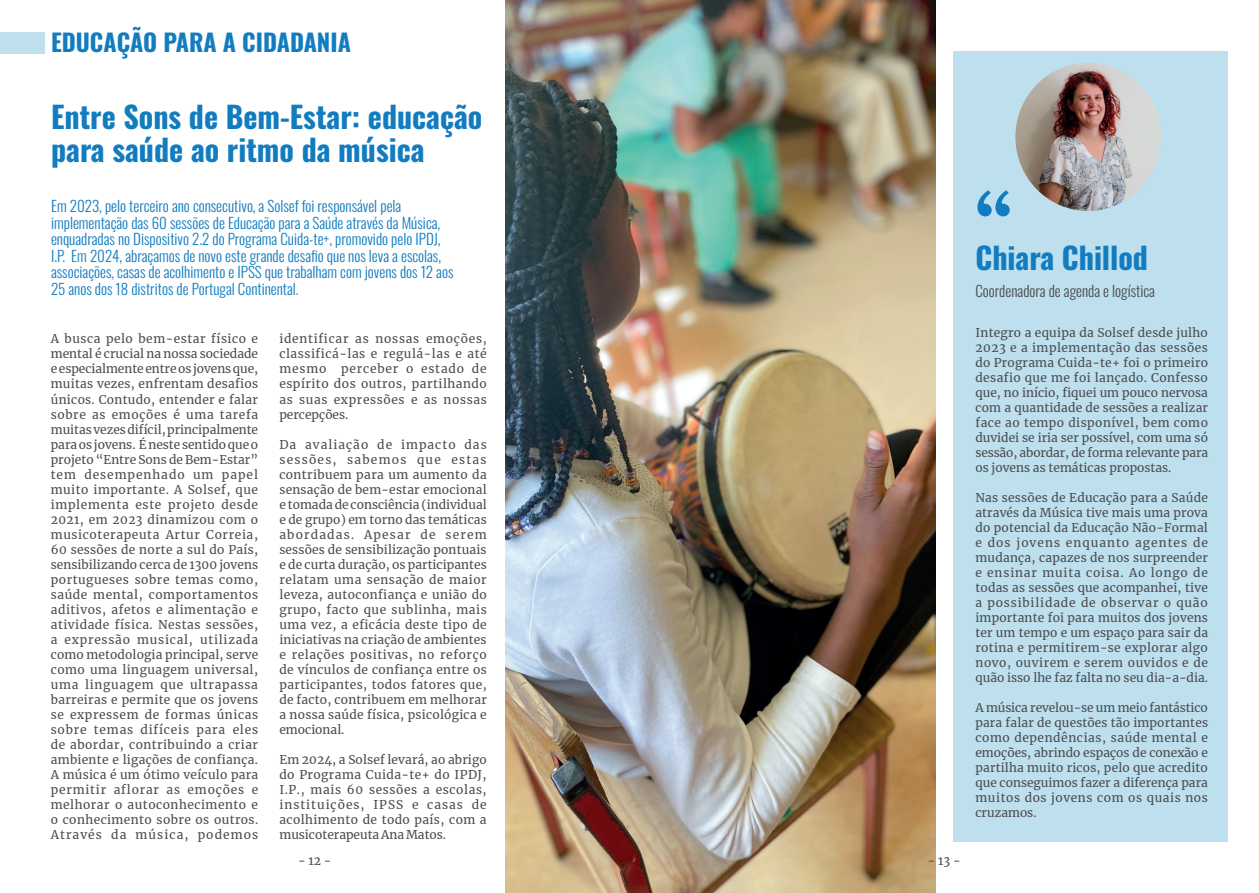
<style>
.page{position:relative;width:1259px;height:893px;background:#fff}
.page>*{position:absolute;margin:0;border:0;box-sizing:border-box;transform-origin:0 0}
.titulo_pequeno{font:300 90px "Brussels";color:#117cc0}
.titulo_pequeno-2{font:700 30px "Oswald";color:#117cc0}
.titulo_pequeno-3{font:700 24px "Oswald";color:#117cc0}
.titulo_pequeno-4{font:300 15px/16.5px "Oswald";color:#117cc0}
.titulo_pequeno-5{font:300 15px "Oswald";color:#4b4c4d}
.t1{font:12px/15px "Merriweather";letter-spacing:.02em;color:#4b4c4d;text-align:justify}
</style>
<div class="page">
<img style="left:505px;top:0;width:430px;height:893px">
<div style="left:953px;top:51px;width:275px;height:791px;background:#bddfee"></div>
<img style="left:1015px;top:63px;width:146px;height:148px">
<div style="left:0;top:32px;width:44px;height:22px;background:#bddfee"></div>
<p class="titulo_pequeno-3" style="left:51px;top:29px;width:301px">EDUCAÇÃO PARA A CIDADANIA</p>
<p class="titulo_pequeno-2" style="left:51px;top:101px;width:433px">Entre Sons de Bem-Estar: educação</p>
<p class="titulo_pequeno-2" style="left:51px;top:134px;width:375px">para saúde ao ritmo da música</p>
<p class="titulo_pequeno-4" style="left:51px;top:196px;width:404px">Em 2023, pelo terceiro ano consecutivo, a Solsef foi responsável pela implementação das 60 sessões de Educação para a Saúde através da Música, enquadradas no Dispositivo 2.2 do Programa Cuida-te+, promovido pelo IPDJ, I.P. Em 2024, abraçamos de novo este grande desafio que nos leva a escolas, associações, casas de acolhimento e IPSS que trabalham com jovens dos 12 aos 25 anos dos 18 distritos de Portugal Continental.</p>
<p class="t1" style="left:51px;top:331px;width:209px">A busca pelo bem-estar físico e mental é crucial na nossa sociedade e especialmente entre os jovens que, muitas vezes, enfrentam desafios únicos. Contudo, entender e falar sobre as emoções é uma tarefa muitas vezes difícil, principalmente para os jovens. É neste sentido que o projeto “Entre Sons de Bem-Estar” tem desempenhado um papel muito importante. A Solsef, que implementa este projeto desde 2021, em 2023 dinamizou com o musicoterapeuta Artur Correia, 60 sessões de norte a sul do País, sensibilizando cerca de 1300 jovens portugueses sobre temas como, saúde mental, comportamentos aditivos, afetos e alimentação e atividade física. Nestas sessões, a expressão musical, utilizada como metodologia principal, serve como uma linguagem universal, uma linguagem que ultrapassa barreiras e permite que os jovens se expressem de formas únicas sobre temas difíceis para eles de abordar, contribuindo a criar ambiente e ligações de confiança.<br>A música é um ótimo veículo para permitir aflorar as emoções e melhorar o autoconhecimento e o conhecimento sobre os outros.<br>Através da música, podemos</p>
<p class="t1" style="left:279px;top:331px;width:209px">identificar as nossas emoções, classificá-las e regulá-las e até mesmo perceber o estado de espírito dos outros, partilhando as suas expressões e as nossas percepções.</p>
<p class="t1" style="left:279px;top:436px;width:209px">Da avaliação de impacto das sessões, sabemos que estas contribuem para um aumento da sensação de bem-estar emocional e tomada de consciência (individual e de grupo) em torno das temáticas abordadas. Apesar de serem sessões de sensibilização pontuais e de curta duração, os participantes relatam uma sensação de maior leveza, autoconfiança e união do grupo, facto que sublinha, mais uma vez, a eficácia deste tipo de iniciativas na criação de ambientes e relações positivas, no reforço de vínculos de confiança entre os participantes, todos fatores que, de facto, contribuem em melhorar a nossa saúde física, psicológica e emocional.</p>
<p class="t1" style="left:279px;top:751px;width:209px">Em 2024, a Solsef levará, ao abrigo do Programa Cuida-te+ do IPDJ, I.P., mais 60 sessões a escolas, instituições, IPSS e casas de acolhimento de todo país, com a musicoterapeuta Ana Matos.</p>
<p class="t1" style="left:298px;top:853px;width:35px">- 12 -</p>
<p class="titulo_pequeno" style="left:975px;top:168px;width:37px">“</p>
<p class="titulo_pequeno-2" style="left:975px;top:242px;width:174px">Chiara Chillod</p>
<p class="titulo_pequeno-5" style="left:975px;top:278px;width:181px">Coordenadora de agenda e logística</p>
<p class="t1" style="left:975px;top:325px;width:234px">Integro a equipa da Solsef desde julho 2023 e a implementação das sessões do Programa Cuida-te+ foi o primeiro desafio que me foi lançado. Confesso que, no início, fiquei um pouco nervosa com a quantidade de sessões a realizar face ao tempo disponível, bem como duvidei se iria ser possível, com uma só sessão, abordar, de forma relevante para os jovens as temáticas propostas.</p>
<p class="t1" style="left:975px;top:490px;width:234px">Nas sessões de Educação para a Saúde através da Música tive mais uma prova do potencial da Educação Não-Formal e dos jovens enquanto agentes de mudança, capazes de nos surpreender e ensinar muita coisa. Ao longo de todas as sessões que acompanhei, tive a possibilidade de observar o quão importante foi para muitos dos jovens ter um tempo e um espaço para sair da rotina e permitirem-se explorar algo novo, ouvirem e serem ouvidos e de quão isso lhe faz falta no seu dia-a-dia.</p>
<p class="t1" style="left:975px;top:700px;width:234px">A música revelou-se um meio fantástico para falar de questões tão importantes como dependências, saúde mental e emoções, abrindo espaços de conexão e partilha muito ricos, pelo que acredito que conseguimos fazer a diferença para muitos dos jovens com os quais nos cruzamos.</p>
<p class="t1" style="left:928px;top:853px;width:34px">- 13 -</p>
</div>
